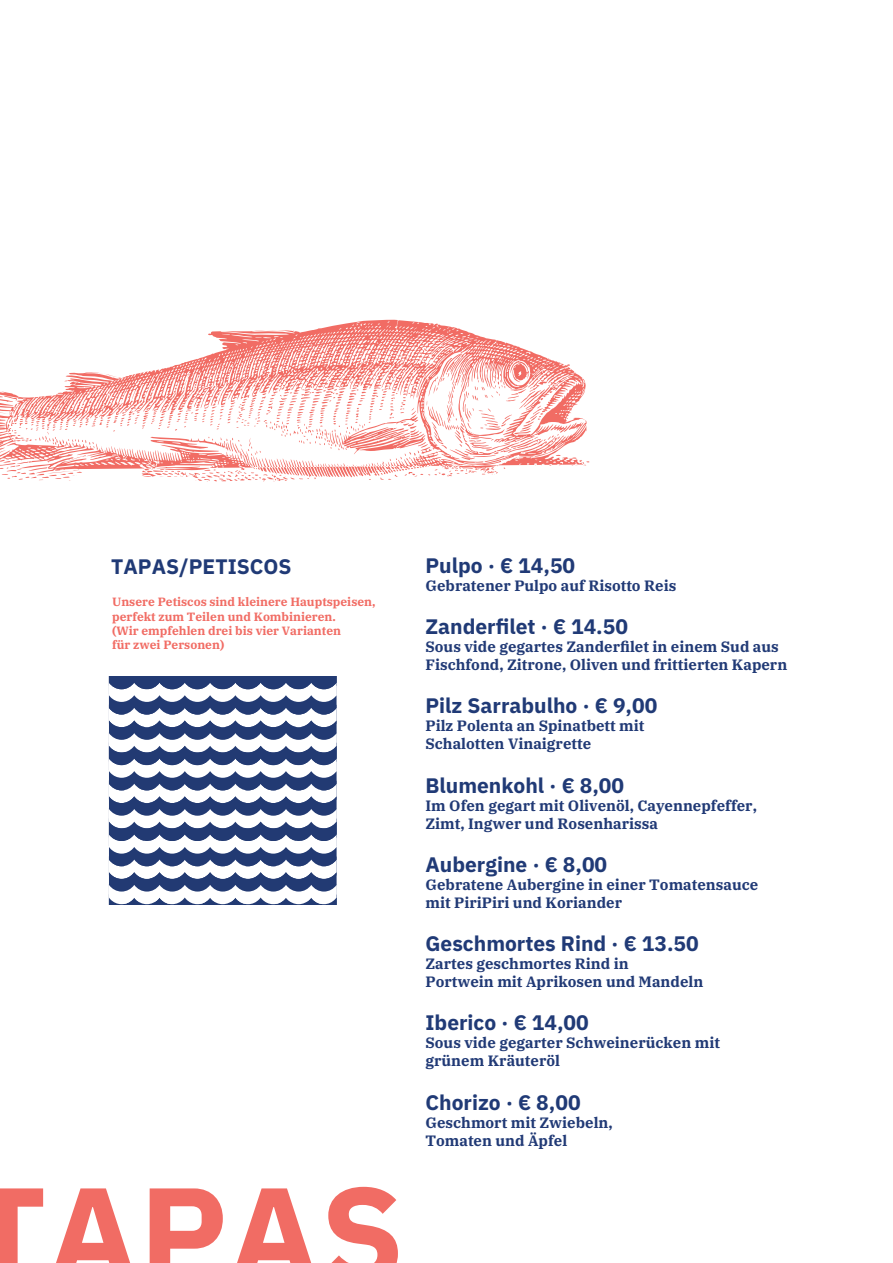
<style>
.page{position:relative;width:893px;height:1263px;background:#fff}
.page>*{position:absolute;margin:0;border:0;box-sizing:border-box;transform-origin:0 0}
.t1{font:700 135px "IBM Plex Sans";color:#f16c64}
.t2{font:700 21px "IBM Plex Sans";color:#203a76}
.t3{font:700 15px/18px "IBM Plex Serif";color:#213a76}
.t4{font:700 12px/14.4px "IBM Plex Serif";color:#f16c64}
</style>
<div class="page">
<svg style="left:0;top:319px;width:590px;height:163px"></svg>
<svg style="left:109px;top:677px;width:227px;height:227px"></svg>
<h2 class="t2" style="left:111px;top:550px;width:182px">TAPAS/PETISCOS</h2>
<p class="t4" style="left:112px;top:594px;width:265px">Unsere Petiscos sind kleinere Hauptspeisen, perfekt zum Teilen und Kombinieren.<br>(Wir empfehlen drei bis vier Varianten<br>für zwei Personen)</p>
<h1 class="t1" style="left:-32px;top:1127px;width:438px">TAPAS</h1>
<h2 class="t2" style="left:425px;top:549px;width:151px">Pulpo · € 14,50</h2>
<p class="t3" style="left:425px;top:575px;width:252px">Gebratener Pulpo auf Risotto Reis</p>
<h2 class="t2" style="left:425px;top:610px;width:204px">Zanderfilet · € 14.50</h2>
<p class="t3" style="left:425px;top:637px;width:363px">Sous vide gegartes Zanderfilet in einem Sud aus<br>Fischfond, Zitrone, Oliven und frittierten Kapern</p>
<h2 class="t2" style="left:425px;top:689px;width:233px">Pilz Sarrabulho · € 9,00</h2>
<p class="t3" style="left:425px;top:716px;width:220px">Pilz Polenta an Spinatbett mit<br>Schalotten Vinaigrette</p>
<h2 class="t2" style="left:425px;top:768px;width:200px">Blumenkohl · € 8,00</h2>
<p class="t3" style="left:425px;top:795px;width:333px">Im Ofen gegart mit Olivenöl, Cayennepfeffer,<br>Zimt, Ingwer und Rosenharissa</p>
<h2 class="t2" style="left:425px;top:848px;width:183px">Aubergine · € 8,00</h2>
<p class="t3" style="left:425px;top:874px;width:334px">Gebratene Aubergine in einer Tomatensauce mit PiriPiri und Koriander</p>
<h2 class="t2" style="left:425px;top:927px;width:275px">Geschmortes Rind · € 13.50</h2>
<p class="t3" style="left:425px;top:953px;width:279px">Zartes geschmortes Rind in<br>Portwein mit Aprikosen und Mandeln</p>
<h2 class="t2" style="left:425px;top:1006px;width:165px">Iberico · € 14,00</h2>
<p class="t3" style="left:425px;top:1033px;width:296px">Sous vide gegarter Schweinerücken mit grünem Kräuteröl</p>
<h2 class="t2" style="left:425px;top:1085px;width:157px">Chorizo · € 8,00</h2>
<p class="t3" style="left:425px;top:1112px;width:189px">Geschmort mit Zwiebeln,<br>Tomaten und Äpfel</p>
</div>
